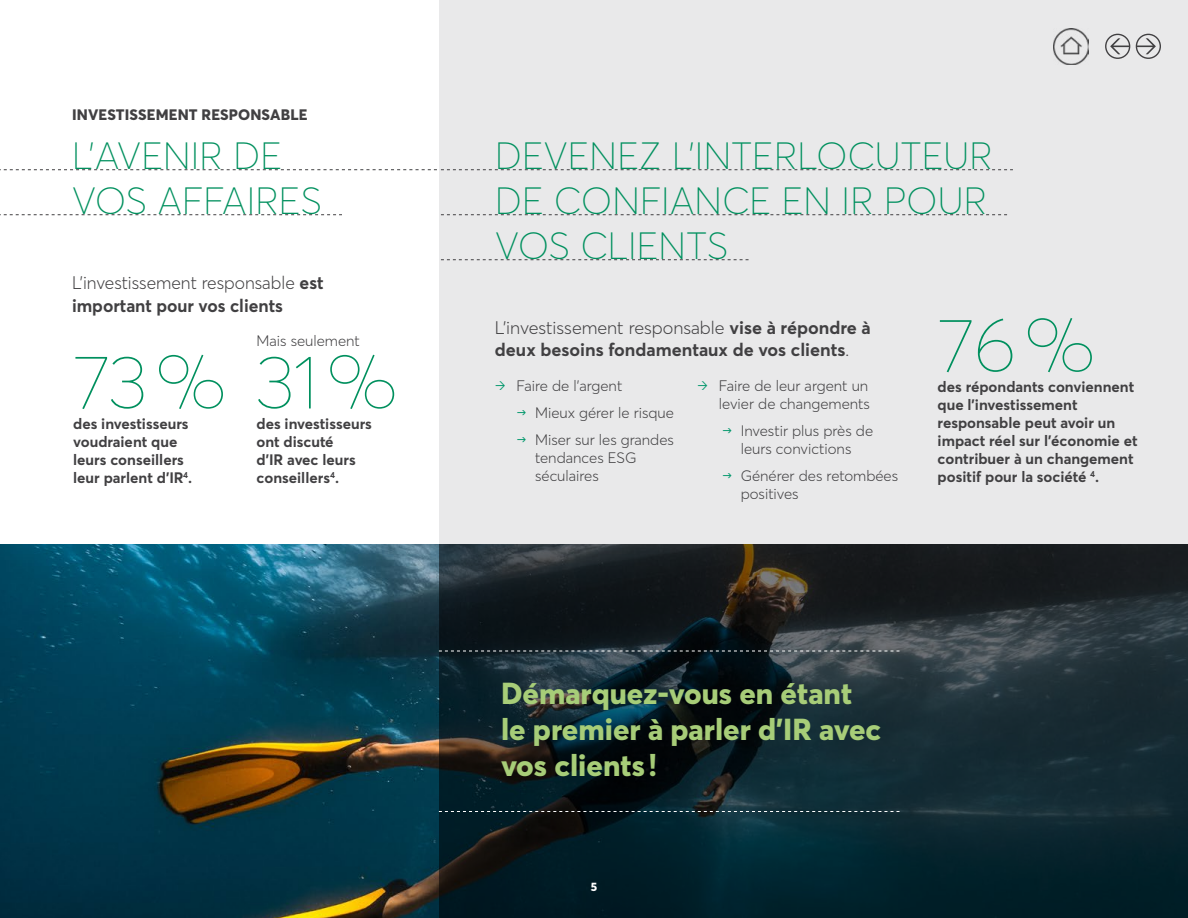
<style>
.page{position:relative;width:1188px;height:918px;background:#fff}
.page>*{position:absolute;margin:0;border:0;box-sizing:border-box;transform-origin:0 0}
.stats_1{font:100 75px "Desjardins Sans";color:#00905e}
.Txt_titre_vert_souli{font:100 37.5px "Desjardins Sans";letter-spacing:.01em;color:#00905e}
.Txt_exergue{font:800 30px/36px "Desjardins Sans";color:#a7cd78}
.Txt_courant{font:700 18px/22.5px "Desjardins Sans";color:#414042}
.Txt_courant_12pts{font:300 18px/22.5px "Desjardins Sans";color:#414042}
.Txt_courant-2{font:700 15px/18px "Desjardins Sans";color:#414042}
.Txt_courant-3{font:300 15px/18px "Desjardins Sans";color:#414042}
.surtitre{font:800 15px "Desjardins Sans";letter-spacing:.01em;color:#414042}
.t1{font:800 12px "Desjardins Sans";color:#fff}
.s1{font-weight:700}
.s2{font-weight:300}
</style>
<div class="page">
<img style="left:0;top:544px;width:439px;height:374px">
<svg style="left:439px;top:544px;width:749px;height:374px"></svg>
<svg style="left:0;top:214px;width:342px;height:1px"></svg>
<div style="left:439px;top:0;width:749px;height:544px;background:#e9e9ea"></div>
<svg style="left:441px;top:214px;width:566px;height:1px"></svg>
<svg style="left:441px;top:259px;width:308px;height:1px"></svg>
<svg style="left:439px;top:651px;width:460px;height:1px"></svg>
<svg style="left:439px;top:811px;width:460px;height:1px"></svg>
<svg style="left:0;top:169px;width:1013px;height:1px"></svg>
<svg style="left:1137px;top:38px;width:19px;height:16px"></svg>
<div style="left:1136px;top:34px;width:25px;height:25px;border:1px solid #414042;border-radius:50%"></div>
<svg style="left:1110px;top:38px;width:19px;height:16px"></svg>
<div style="left:1105px;top:34px;width:25px;height:25px;border:1px solid #414042;border-radius:50%"></div>
<img style="left:1053px;top:29px;width:35px;height:35px">
<p class="surtitre" style="left:72px;top:105px;width:237px">INVESTISSEMENT RESPONSABLE</p>
<p class="Txt_titre_vert_souli" style="left:72px;top:134px;width:211px">L’AVENIR DE</p>
<p class="Txt_titre_vert_souli" style="left:72px;top:179px;width:251px">VOS AFFAIRES</p>
<p class="Txt_courant_12pts" style="left:72px;top:271px;width:253px">L’investissement responsable <span class="s1">est important pour vos clients</span></p>
<p class="stats_1" style="left:73px;top:337px;width:326px">73 % 31 %</p>
<p class="Txt_courant-2" style="left:73px;top:414px;width:120px">des investisseurs voudraient que leurs conseillers leur parlent d’IR<sup>4</sup>.</p>
<p class="Txt_courant-3" style="left:256px;top:332px;width:105px">Mais seulement</p>
<p class="Txt_courant-2" style="left:256px;top:414px;width:117px">des investisseurs ont discuté<br>d’IR avec leurs conseillers<sup>4</sup>.</p>
<p class="Txt_titre_vert_souli" style="left:495px;top:134px;width:499px">DEVENEZ L’INTERLOCUTEUR</p>
<p class="Txt_titre_vert_souli" style="left:495px;top:179px;width:493px">DE CONFIANCE EN IR POUR</p>
<p class="Txt_titre_vert_souli" style="left:495px;top:224px;width:235px">VOS CLIENTS</p>
<p class="Txt_courant" style="left:495px;top:316px;width:377px"><span class="s2">L’investissement responsable</span> vise à répondre à deux besoins fondamentaux de vos clients<span class="s2">.</span></p>
<p class="Txt_courant-3" style="left:516px;top:377px;width:107px">Faire de l’argent</p>
<p class="Txt_courant-3" style="left:535px;top:404px;width:140px">Mieux gérer le risque</p>
<p class="Txt_courant-3" style="left:535px;top:431px;width:140px">Miser sur les grandes tendances ESG séculaires</p>
<p class="Txt_courant-3" style="left:719px;top:377px;width:153px">Faire de leur argent un levier de changements</p>
<p class="Txt_courant-3" style="left:741px;top:422px;width:134px">Investir plus près de leurs convictions</p>
<p class="Txt_courant-3" style="left:741px;top:467px;width:159px">Générer des retombées positives</p>
<p class="stats_1" style="left:938px;top:300px;width:159px">76 %</p>
<p class="Txt_courant-2" style="left:938px;top:378px;width:202px">des répondants conviennent que l’investissement responsable peut avoir un impact réel sur l’économie et contribuer à un changement positif pour la société <sup>4</sup>.</p>
<p class="Txt_exergue" style="left:501px;top:675px;width:382px">Démarquez-vous en étant le premier à parler d’IR avec vos clients !</p>
<p class="t1" style="left:591px;top:880px;width:8px">5</p>
</div>
